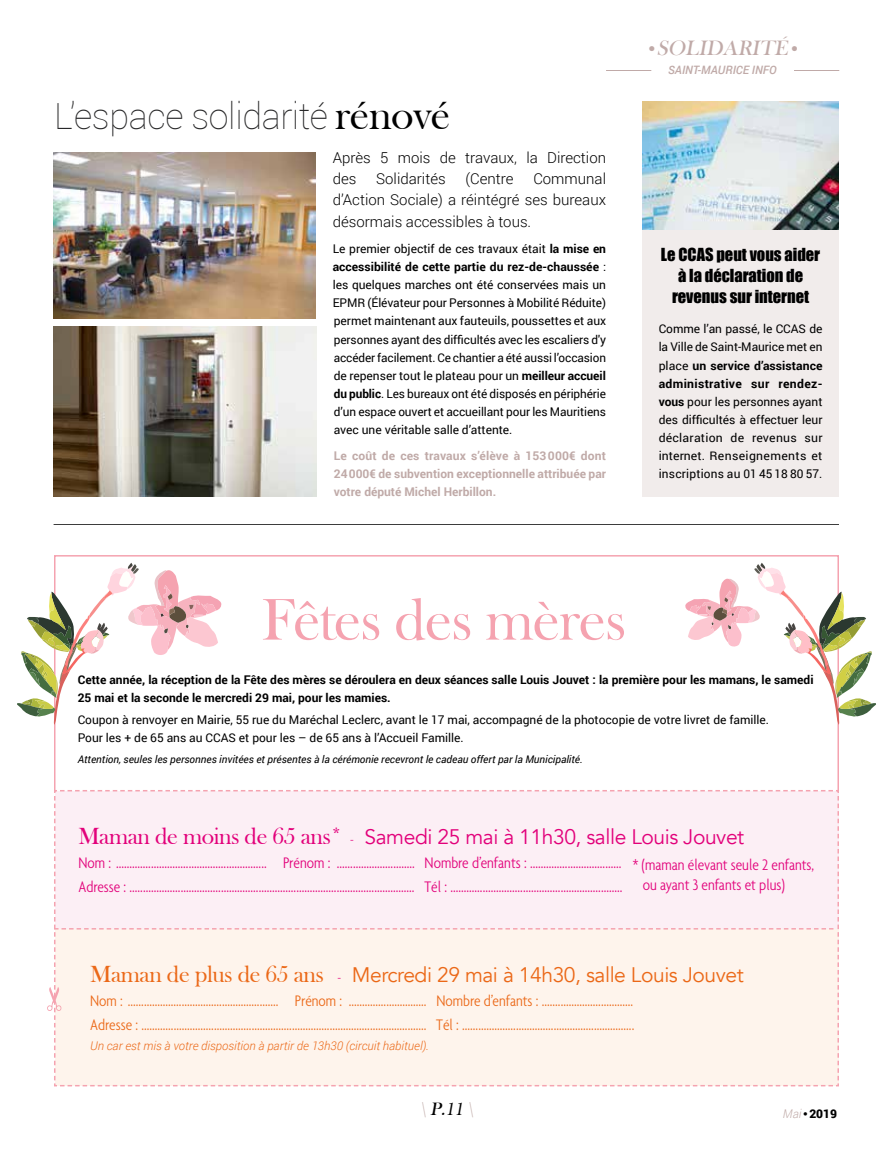
<style>
.page{position:relative;width:893px;height:1149px;background:#fff}
.page>*{position:absolute;margin:0;border:0;box-sizing:border-box;transform-origin:0 0}
.t1{font:60.75px "Bask Old Face";letter-spacing:-.02em;color:#f5a3b0}
.t2{font:100 36px "Roboto";letter-spacing:-.01em;color:#282829}
.t3{font:italic 21.3px "Bask Old Face";color:#c0aaa8}
.t4{font:21px "Avenir";letter-spacing:-.02em;color:#eb6817}
.t5{font:21px "Avenir";letter-spacing:-.02em;color:#e2007a}
.t6{font:italic 18.45px "Bask Old Face";color:#000}
.t7{font:300 condensed 16.5px/24px "Agenda";color:#e2007a}
.t8{font:300 condensed 16.5px/24px "Agenda";color:#eb6817}
.t9{font:16.5px/21px "Impact";color:#000;text-align:center}
.t10{font:300 15px/21.3px "Roboto";color:#000}
.t11{font:12px/18px "Roboto";color:#000;text-align:justify}
.t12{font:700 12px/18px "Roboto";color:#000}
.t13{font:700 12px/18px "Roboto";color:#c0aaa8;text-align:justify}
.t14{font:italic 300 12px "Roboto";color:#eb6817}
.t15{font:900 12px "Roboto";color:#000}
.t16{font:italic 500 11.55px "Roboto";color:#c0aaa8}
.t17{font:italic 10.5px "Roboto";color:#000}
.t18{font:6.9px "Zapf Dingbats ITC";color:#c0aaa8}
.s1{font-family:"Bask Old Face";font-weight:400;font-size:43.5px;color:#000}
.s2{font-weight:700}
.s3{font-family:"Bask Old Face";font-size:24px}
.s4{font-family:"Agenda";font-weight:300;font-stretch:condensed;font-size:13.5px}
.s5{font-family:"Agenda";font-weight:300;font-stretch:condensed;font-size:13.5px;color:#e2007a}
.s6{color:#c0aaa8}
.s7{font-weight:300;font-style:italic;color:#c0aaa8}
.s8{font-family:"Bask Old Face";font-weight:400}
</style>
<div class="page">
<div style="left:642px;top:229px;width:197px;height:267px;background:#f1eceb"></div>
<img style="left:54px;top:152px;width:262px;height:166px">
<img style="left:54px;top:327px;width:263px;height:169px">
<hr style="left:606px;top:70px;width:45px;height:1px;background:#c0aaa8">
<hr style="left:794px;top:70px;width:45px;height:1px;background:#c0aaa8">
<hr style="left:54px;top:524px;width:785px;height:1px;background:#000">
<img style="left:642px;top:102px;width:197px;height:127px">
<svg style="left:47px;top:789px;width:792px;height:297px"></svg>
<svg style="left:685px;top:562px;width:191px;height:162px"></svg>
<svg style="left:17px;top:562px;width:205px;height:162px"></svg>
<h2 class="t2" style="left:54px;top:92px;width:398px">L’espace solidarité <span class="s1">rénové</span></h2>
<p class="t10" style="left:333px;top:147px;width:275px">Après 5 mois de travaux, la Direction des</p>
<p class="t10" style="left:376px;top:168px;width:71px">Solidarités</p>
<p class="t10" style="left:465px;top:168px;width:50px">(Centre</p>
<p class="t10" style="left:333px;top:168px;width:275px;text-align:justify;text-indent:201px">Communal d’Action Sociale) a réintégré ses bureaux désormais accessibles à tous.</p>
<p class="t11" style="left:333px;top:239px;width:275px">Le premier objectif de ces travaux était <span class="s2">la mise en accessibilité de cette partie du rez-de-chaussée</span> : les quelques marches ont été conservées mais un EPMR (Élévateur pour Personnes à Mobilité Réduite) permet maintenant aux fauteuils, poussettes et aux personnes ayant des difficultés avec les escaliers d'y accéder facilement. Ce chantier a été aussi l’occasion de repenser tout le plateau pour un <span class="s2">meilleur accueil du public</span>. Les bureaux ont été disposés en périphérie d’un espace ouvert et accueillant pour les Mauritiens avec une véritable salle d’attente.</p>
<p class="t13" style="left:334px;top:446px;width:274px">Le coût de ces travaux s’élève à 153 000€ dont 24 000€ de subvention exceptionnelle attribuée par votre député Michel Herbillon.</p>
<h3 class="t3" style="left:649px;top:36px;width:144px">● SOLIDARITÉ</h3>
<p class="t18" style="left:792px;top:46px;width:7px">●</p>
<p class="t16" style="left:668px;top:62px;width:110px">SAINT-MAURICE INFO</p>
<h3 class="t9" style="left:661px;top:243px;width:161px">Le CCAS peut vous aider à la déclaration de revenus sur internet</h3>
<p class="t11" style="left:659px;top:319px;width:165px">Comme l’an passé, le CCAS de la Ville de Saint-Maurice met en place <span class="s2">un service d’assistance administrative sur rendez&shy;vous</span> pour les personnes ayant des difficultés à effectuer leur déclaration de revenus sur internet. Renseignements et inscriptions au 01 45 18 80 57.</p>
<h1 class="t1" style="left:261px;top:586px;width:366px">Fêtes des mères</h1>
<p class="t12" style="left:78px;top:670px;width:737px">Cette année, la réception de la Fête des mères se déroulera en deux séances salle Louis Jouvet : la première pour les mamans, le samedi<br>25 mai et la seconde le mercredi 29 mai, pour les mamies.</p>
<p class="t11" style="left:78px;top:710px;width:693px">Coupon à renvoyer en Mairie, 55 rue du Maréchal Leclerc, avant le 17 mai, accompagné de la photocopie de votre livret de famille.<br>Pour les + de 65 ans au CCAS et pour les – de 65 ans à l’Accueil Famille.</p>
<p class="t17" style="left:78px;top:751px;width:507px">Attention, seules les personnes invitées et présentes à la cérémonie recevront le cadeau offert par la Municipalité.</p>
<h3 class="t5" style="left:78px;top:823px;width:667px"><span class="s3">Maman de moins de 65 ans*</span> <span class="s4">-</span> Samedi 25 mai à 11h30, salle Louis Jouvet</h3>
<p class="t7" style="left:78px;top:850px;width:546px">Nom : ........................................................ Prénom : ............................. Nombre d’enfants : ..................................<br>Adresse : .......................................................................................................... Tél : ................................................................</p>
<h3 class="t7" style="left:643px;top:853px;width:173px;line-height:20.5px;text-indent:-10px">* (maman élevant seule 2 enfants, ou ayant 3 enfants et plus)</h3>
<h3 class="t4" style="left:90px;top:961px;width:655px"><span class="s3">Maman de plus de 65 ans</span> <span class="s5">-</span> Mercredi 29 mai à 14h30, salle Louis Jouvet</h3>
<p class="t8" style="left:90px;top:988px;width:546px">Nom : ........................................................ Prénom : ............................. Nombre d’enfants : ..................................<br>Adresse : .......................................................................................................... Tél : ................................................................</p>
<p class="t14" style="left:90px;top:1036px;width:340px">Un car est mis à votre disposition à partir de 13h30 (circuit habituel).</p>
<h3 class="t6" style="left:420px;top:1098px;width:54px"><span class="s6">\</span> P.11 <span class="s6">\</span></h3>
<p class="t15" style="left:783px;top:1104px;width:56px"><span class="s7">Mai</span><span class="s8">•</span>2019</p>
</div>
